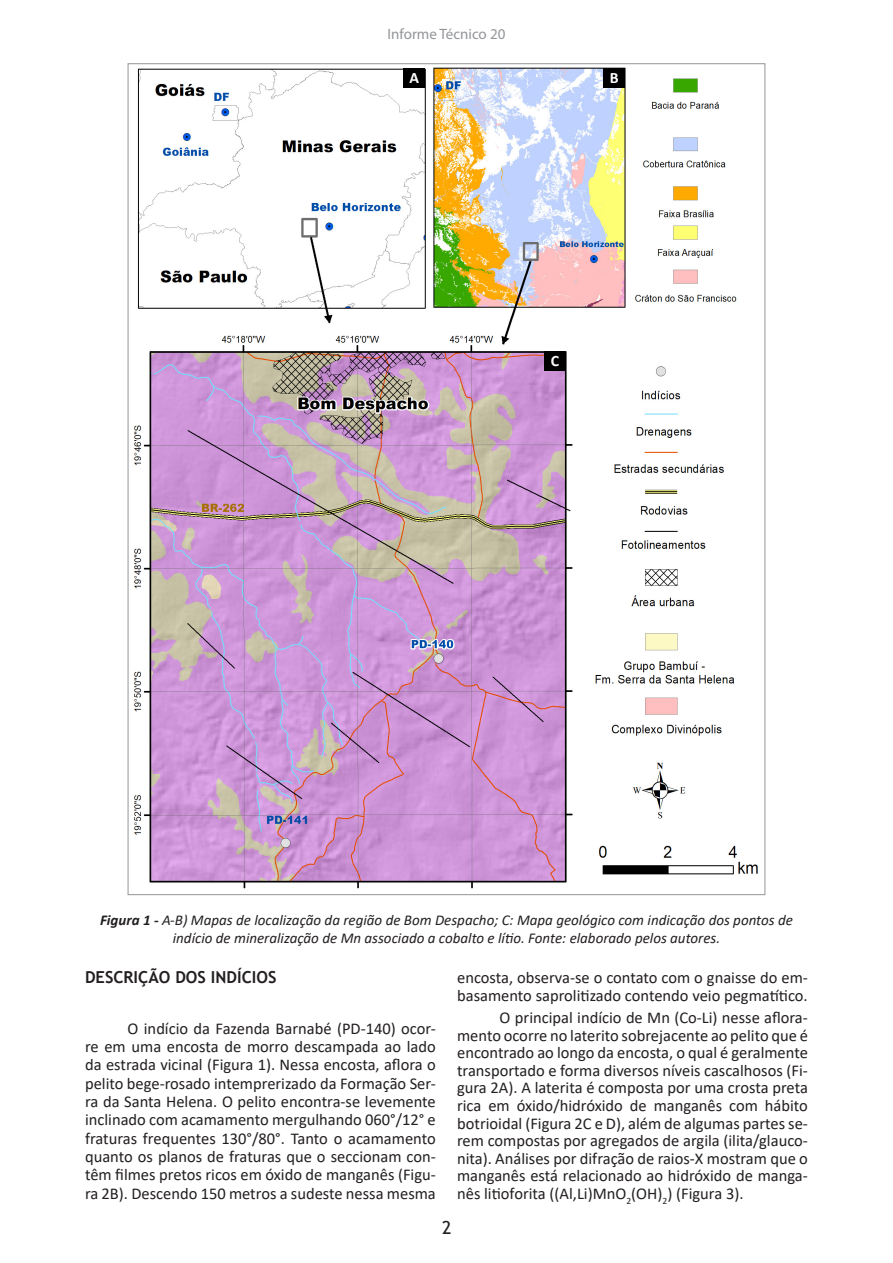
<style>
.page{position:relative;width:893px;height:1263px;background:#fff}
.page>*{position:absolute;margin:0;border:0;box-sizing:border-box;transform-origin:0 0}
.t1{font:18px "Trebuchet MS";color:#231f20}
.t2{font:16.5px/17.5px "Calibri";color:#231f20;text-align:justify}
.t3{font:700 16.5px "Trebuchet MS";color:#231f20}
.t4{font:700 15.9px "Calibri";color:#fff}
.t5{font:italic 15px/18px "Calibri";color:#231f20;text-align:center}
.t6{font:15px "Myriad Pro";color:#939598}
.s1{font-weight:700}
</style>
<div class="page">
<img style="left:134px;top:67px;width:624px;height:822px">
<div style="left:604px;top:68px;width:21px;height:20px;background:#000"></div>
<div style="left:404px;top:69px;width:21px;height:19px;background:#000"></div>
<div style="left:544px;top:352px;width:22px;height:19px;background:#000"></div>
<p class="t6" style="left:387px;top:24px;width:119px">Informe Técnico 20</p>
<p class="t4" style="left:409px;top:67px;width:11px">A</p>
<p class="t4" style="left:610px;top:66px;width:10px">B</p>
<p class="t4" style="left:551px;top:349px;width:10px">C</p>
<p class="t5" style="left:100px;top:911px;width:694px"><span class="s1">Figura 1 -</span> A-B) Mapas de localização da região de Bom Despacho; C: Mapa geológico com indicação dos pontos de indício de mineralização de Mn associado a cobalto e lítio. Fonte: elaborado pelos autores.</p>
<p class="t3" style="left:85px;top:967px;width:193px">DESCRIÇÃO DOS INDÍCIOS</p>
<p class="t2" style="left:85px;top:1019px;width:352px;line-height:18.3px;text-indent:43px">O indício da Fazenda Barnabé (PD-140) ocor&shy;re em uma encosta de morro descampada ao lado da estrada vicinal (Figura 1). Nessa encosta, aflora o pelito bege-rosado intemprerizado da Formação Ser&shy;ra da Santa Helena. O pelito encontra-se levemente inclinado com acamamento mergulhando 060°/12° e fraturas frequentes 130°/80°. Tanto o acamamento quanto os planos de fraturas que o seccionam con&shy;têm filmes pretos ricos em óxido de manganês (Figu&shy;ra 2B). Descendo 150 metros a sudeste nessa mesma</p>
<p class="t2" style="left:457px;top:968px;width:352px;line-height:18px">encosta, observa-se o contato com o gnaisse do em&shy;basamento saprolitizado contendo veio pegmatítico.</p>
<p class="t2" style="left:457px;top:1008px;width:352px;text-indent:43px">O principal indício de Mn (Co-Li) nesse aflora&shy;mento ocorre no laterito sobrejacente ao pelito que é encontrado ao longo da encosta, o qual é geralmente transportado e forma diversos níveis cascalhosos (Fi&shy;gura 2A). A laterita é composta por uma crosta preta rica em óxido/hidróxido de manganês com hábito botrioidal (Figura 2C e D), além de algumas partes se&shy;rem compostas por agregados de argila (ilita/glauco&shy;nita). Análises por difração de raios-X mostram que o manganês está relacionado ao hidróxido de manga&shy;nês litioforita ((Al,Li)MnO<sub>2</sub>(OH)<sub>2</sub>) (Figura 3).</p>
<p class="t1" style="left:442px;top:1216px;width:11px">2</p>
</div>
